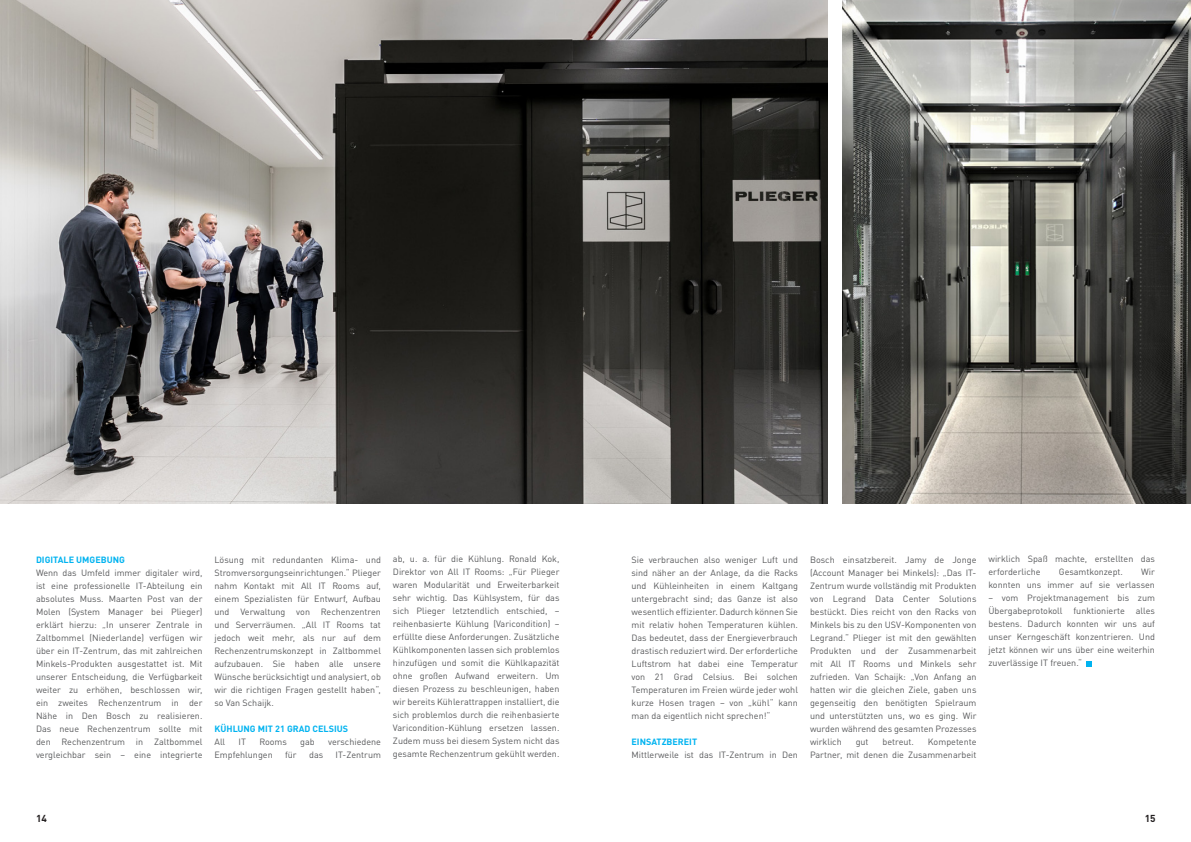
<style>
.page{position:relative;width:1191px;height:842px;background:#fff}
.page>*{position:absolute;margin:0;border:0;box-sizing:border-box;transform-origin:0 0}
.t1{font:700 10px "DIN Pro";color:#231f20}
.t2{font:9px/13px "DIN Pro";color:#58595b;text-align:justify}
.t3{font:700 9px "DIN Pro";color:#00b3f0}
</style>
<div class="page">
<img style="left:842px;top:0;width:349px;height:503px">
<svg style="left:1086px;top:661px;width:6px;height:6px"></svg>
<img style="left:0;top:0;width:827px;height:503px">
<p class="t3" style="left:36px;top:552px;width:90px">DIGITALE UMGEBUNG</p>
<p class="t2" style="left:36px;top:565px;width:168px">Wenn das Umfeld immer digitaler wird, ist eine professionelle IT-Abteilung ein absolutes Muss. Maarten Post van der Molen (System Manager bei Plieger) erklärt hierzu: „In unserer Zentrale in Zaltbommel (Niederlande) verfügen wir über ein IT-Zentrum, das mit zahlreichen Minkels-Produkten ausgestattet ist. Mit unserer Entscheidung, die Verfügbarkeit weiter zu erhöhen, beschlossen wir, ein zweites Rechenzentrum in der Nähe in Den Bosch zu realisieren.<br>Das neue Rechenzentrum sollte mit den Rechenzentrum in Zaltbommel vergleichbar sein – eine integrierte</p>
<p class="t2" style="left:214px;top:552px;width:168px">Lösung mit redundanten Klima- und Stromversorgungseinrichtungen.“ Plieger nahm Kontakt mit All IT Rooms auf, einem Spezialisten für Entwurf, Aufbau und Verwaltung von Rechenzentren und Serverräumen. „All IT Rooms tat jedoch weit mehr, als nur auf dem Rechenzentrumskonzept in Zaltbommel aufzubauen. Sie haben alle unsere Wünsche berücksichtigt und analysiert, ob wir die richtigen Fragen gestellt haben“, so Van Schaijk.</p>
<p class="t3" style="left:214px;top:721px;width:135px">KÜHLUNG MIT 21 GRAD CELSIUS</p>
<p class="t2" style="left:214px;top:734px;width:12px">All</p>
<p class="t2" style="left:239px;top:734px;width:9px">IT</p>
<p class="t2" style="left:259px;top:734px;width:29px">Rooms</p>
<p class="t2" style="left:300px;top:734px;width:16px">gab</p>
<p class="t2" style="left:328px;top:734px;width:54px">verschiedene</p>
<p class="t2" style="left:214px;top:747px;width:60px">Empfehlungen</p>
<p class="t2" style="left:285px;top:747px;width:13px">für</p>
<p class="t2" style="left:309px;top:747px;width:16px">das</p>
<p class="t2" style="left:336px;top:747px;width:47px">IT-Zentrum</p>
<p class="t2" style="left:393px;top:552px;width:168px">ab, u. a. für die Kühlung. Ronald Kok, Direktor von All IT Rooms: „Für Plieger waren Modularität und Erweiterbarkeit sehr wichtig. Das Kühlsystem, für das sich Plieger letztendlich entschied, – reihenbasierte Kühlung (Varicondition) – erfüllte diese Anforderungen. Zusätzliche Kühlkomponenten lassen sich problemlos hinzufügen und somit die Kühlkapazität ohne großen Aufwand erweitern. Um diesen Prozess zu beschleunigen, haben wir bereits Kühlerattrappen installiert, die sich problemlos durch die reihenbasierte Varicondition-Kühlung ersetzen lassen.<br>Zudem muss bei diesem System nicht das gesamte Rechenzentrum gekühlt werden.</p>
<p class="t2" style="left:631px;top:552px;width:168px">Sie verbrauchen also weniger Luft und sind näher an der Anlage, da die Racks und Kühleinheiten in einem Kaltgang untergebracht sind; das Ganze ist also wesentlich effizienter. Dadurch können Sie mit relativ hohen Temperaturen kühlen.<br>Das bedeutet, dass der Energieverbrauch drastisch reduziert wird. Der erforderliche Luftstrom hat dabei eine Temperatur von 21 Grad Celsius. Bei solchen Temperaturen im Freien würde jeder wohl kurze Hosen tragen – von „kühl“ kann man da eigentlich nicht sprechen!“</p>
<p class="t3" style="left:631px;top:734px;width:67px">EINSATZBEREIT</p>
<p class="t2" style="left:631px;top:747px;width:168px">Mittlerweile ist das IT-Zentrum in Den</p>
<p class="t2" style="left:810px;top:552px;width:168px">Bosch einsatzbereit. Jamy de Jonge (Account Manager bei Minkels): „Das IT-Zentrum wurde vollständig mit Produkten von Legrand Data Center Solutions bestückt. Dies reicht von den Racks von Minkels bis zu den USV-Komponenten von Legrand.“ Plieger ist mit den gewählten Produkten und der Zusammenarbeit mit All IT Rooms und Minkels sehr zufrieden. Van Schaijk: „Von Anfang an hatten wir die gleichen Ziele, gaben uns gegenseitig den benötigten Spielraum und unterstützten uns, wo es ging. Wir wurden während des gesamten Prozesses wirklich</p>
<p class="t2" style="left:810px;top:734px;width:168px;text-align:right">Kompetente<br>Partner, mit denen die Zusammenarbeit</p>
<p class="t2" style="left:855px;top:734px;width:14px">gut</p>
<p class="t2" style="left:882px;top:734px;width:33px">betreut.</p>
<p class="t2" style="left:988px;top:552px;width:168px">wirklich Spaß machte, erstellten das erforderliche</p>
<p class="t2" style="left:1058px;top:565px;width:66px">Gesamtkonzept.</p>
<p class="t2" style="left:988px;top:565px;width:168px;text-align:right">Wir<br>konnten uns immer auf sie verlassen</p>
<p class="t2" style="left:988px;top:591px;width:168px">– vom Projektmanagement bis zum Übergabeprotokoll funktionierte alles bestens. Dadurch konnten wir uns auf unser Kerngeschäft konzentrieren. Und jetzt können wir uns über eine weiterhin zuverlässige IT freuen.“</p>
<p class="t1" style="left:36px;top:810px;width:12px">14</p>
<p class="t1" style="left:1144px;top:810px;width:12px">15</p>
</div>
